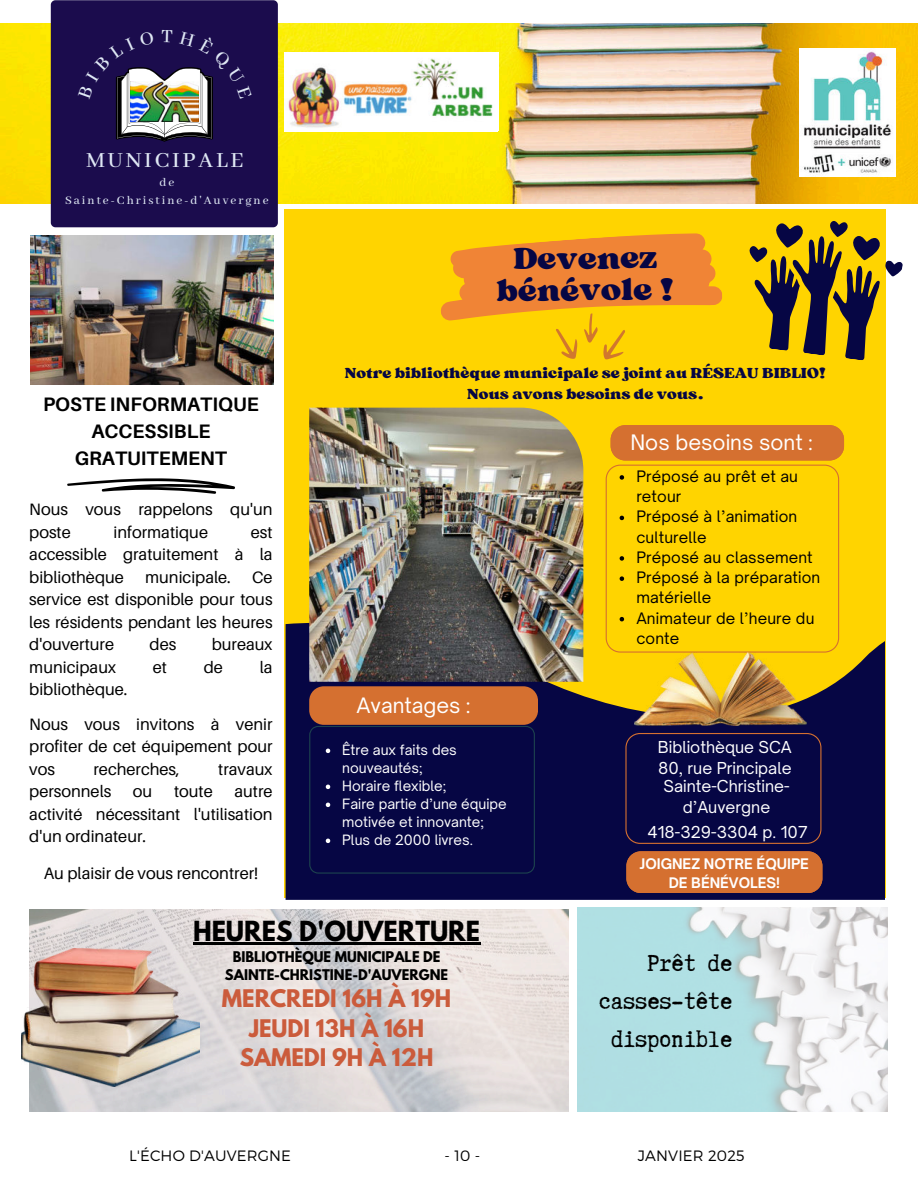
<style>
.page{position:relative;width:918px;height:1188px;background:#fff}
.page>*{position:absolute;margin:0;border:0;box-sizing:border-box;transform-origin:0 0}
.t1{font:31.95px/31.7px "Sergio Trendy";color:#060644;text-align:center}
.t2{font:27.3px/37.7px "Truetypewriter Polygl OTT";color:#000;text-align:right}
.t3{font:700 24.6px "League Spartan";color:#000}
.t4{font:500 24px "Abhaya Libre";letter-spacing:.115em;color:#dfe8f4}
.t5{font:700 21.45px/29.4px "League Spartan";color:#cb5b3b;text-align:center}
.t6{font:20.4px "Open Sauce One";color:#fff}
.t7{font:20.25px "Open Sauce One";color:#fff}
.t8{font:700 19.5px/27px "Aileron";color:#000;text-align:center}
.t9{font:16.5px/22.5px "Aileron";color:#000}
.t10{font:15.75px/21px "Open Sauce One";color:#fff}
.t11{font:15.3px/21.3px "Sergio Trendy";color:#060644;text-align:center}
.t12{font:15.15px/20.2px "Open Sauce One";letter-spacing:.01em;color:#000}
.t13{font:300 15px "Montserrat";letter-spacing:.01em;color:#000}
.t14{font:700 13.95px/18.8px "Open Sauce One";color:#fff;text-align:center}
.t15{font:13.65px/18px "Open Sauce One";color:#fff}
.t16{font:700 13.05px/17.4px "League Spartan";color:#000;text-align:center}
.t17{font:500 12.9px/17.7px "Abhaya Libre";letter-spacing:.155em;color:#dfe8f4;text-align:center}
</style>
<div class="page">
<div style="left:285px;top:209px;width:601px;height:689px;background:#ffd400"></div>
<svg style="left:441px;top:233px;width:281px;height:127px"></svg>
<img style="left:0;top:24px;width:918px;height:179px">
<div style="left:51px;top:0;width:227px;height:227px;background:#1b0c4d"></div>
<img style="left:800px;top:49px;width:95px;height:127px">
<img style="left:285px;top:53px;width:212px;height:78px">
<svg style="left:286px;top:617px;width:599px;height:282px;background:#241f3b"></svg>
<div style="left:625px;top:733px;width:196px;height:111px;background:#060644"></div>
<svg style="left:606px;top:465px;width:233px;height:188px"></svg>
<div style="left:626px;top:851px;width:196px;height:42px;background:#d57030"></div>
<div style="left:611px;top:425px;width:233px;height:36px;background:#d57030"></div>
<img style="left:635px;top:653px;width:172px;height:73px">
<img style="left:309px;top:408px;width:274px;height:274px">
<div style="left:309px;top:686px;width:229px;height:39px;background:#d57030;border-radius:15px"></div>
<svg style="left:749px;top:221px;width:154px;height:139px"></svg>
<img style="left:29px;top:910px;width:539px;height:201px">
<img style="left:577px;top:907px;width:310px;height:204px">
<img style="left:22px;top:949px;width:177px;height:137px">
<img style="left:30px;top:235px;width:243px;height:150px">
<svg style="left:67px;top:478px;width:168px;height:16px"></svg>
<svg style="left:620px;top:475px;width:4px;height:5px"></svg>
<svg style="left:620px;top:516px;width:4px;height:4px"></svg>
<svg style="left:620px;top:556px;width:4px;height:5px"></svg>
<svg style="left:620px;top:576px;width:4px;height:5px"></svg>
<svg style="left:620px;top:617px;width:4px;height:4px"></svg>
<div style="left:309px;top:726px;width:226px;height:147px;background:#060644"></div>
<hr style="left:193px;top:943px;width:287px;height:2px;background:#000">
<svg style="left:78px;top:30px;width:174px;height:111px;background:#443d62"></svg>
<h3 class="t4" style="left:86px;top:147px;width:159px">MUNICIPALE</h3>
<p class="t17" style="left:65px;top:174px;width:205px">de<br>Sainte-Christine-d'Auvergne</p>
<p class="t8" style="left:43px;top:391px;width:217px">POSTE INFORMATIQUE<br>ACCESSIBLE<br>GRATUITEMENT</p>
<p class="t9" style="left:29px;top:499px;width:245px">Nous vous rappelons qu'un poste</p>
<p class="t9" style="left:114px;top:521px;width:96px">informatique</p>
<p class="t9" style="left:29px;top:521px;width:245px;text-align:justify;text-indent:222px">est accessible gratuitement à la bibliothèque</p>
<p class="t9" style="left:145px;top:566px;width:87px">municipale.</p>
<p class="t9" style="left:29px;top:566px;width:245px;text-align:justify;text-indent:223px">Ce service est disponible pour tous les résidents pendant les heures d'ouverture</p>
<p class="t9" style="left:150px;top:634px;width:28px">des</p>
<p class="t9" style="left:212px;top:634px;width:62px">bureaux</p>
<p class="t9" style="left:29px;top:656px;width:88px">municipaux</p>
<p class="t9" style="left:153px;top:656px;width:16px">et</p>
<p class="t9" style="left:204px;top:656px;width:21px">de</p>
<p class="t9" style="left:260px;top:656px;width:14px">la</p>
<p class="t9" style="left:29px;top:673px;width:245px;line-height:34.5px">bibliothèque.<br>Nous vous invitons à venir</p>
<p class="t9" style="left:29px;top:736px;width:245px">profiter de cet équipement pour vos</p>
<p class="t9" style="left:94px;top:758px;width:88px">recherches,</p>
<p class="t9" style="left:218px;top:758px;width:56px">travaux</p>
<p class="t9" style="left:29px;top:781px;width:84px">personnels</p>
<p class="t9" style="left:133px;top:781px;width:21px">ou</p>
<p class="t9" style="left:174px;top:781px;width:40px">toute</p>
<p class="t9" style="left:29px;top:781px;width:245px;text-align:justify;text-indent:205px">autre activité nécessitant l'utilisation d'un ordinateur.</p>
<p class="t9" style="left:44px;top:862px;width:216px">Au plaisir de vous rencontrer!</p>
<h1 class="t1" style="left:496px;top:245px;width:179px;rotate:-1deg">Devenez bénévole !</h1>
<p class="t11" style="left:345px;top:363px;width:483px">Notre bibliothèque municipale se joint au RÉSEAU BIBLIO!<br>Nous avons besoins de vous.</p>
<p class="t6" style="left:630px;top:429px;width:184px">Nos besoins sont :</p>
<p class="t7" style="left:356px;top:692px;width:115px">Avantages :</p>
<p class="t15" style="left:342px;top:741px;width:166px">Être aux faits des nouveautés;<br>Horaire flexible;<br>Faire partie d’une équipe motivée et innovante;<br>Plus de 2000 livres.</p>
<p class="t12" style="left:636px;top:466px;width:185px">Préposé au prêt et au retour<br>Préposé à l’animation culturelle<br>Préposé au classement<br>Préposé à la préparation matérielle<br>Animateur de l’heure du conte</p>
<p class="t10" style="left:658px;top:736px;width:136px">Bibliothèque SCA<br>80, rue Principale</p>
<p class="t10" style="left:663px;top:775px;width:128px;text-align:center">Sainte-Christine&shy;d’Auvergne</p>
<p class="t10" style="left:647px;top:821px;width:162px">418-329-3304 p. 107</p>
<p class="t14" style="left:640px;top:854px;width:171px">JOIGNEZ NOTRE ÉQUIPE<br>DE BÉNÉVOLES!</p>
<h3 class="t3" style="left:193px;top:911px;width:289px">HEURES D'OUVERTURE</h3>
<p class="t16" style="left:225px;top:948px;width:225px">BIBLIOTHÈQUE MUNICIPALE DE<br>SAINTE-CHRISTINE-D'AUVERGNE</p>
<h3 class="t5" style="left:222px;top:983px;width:231px">MERCREDI 16H À 19H<br>JEUDI 13H À 16H<br>SAMEDI 9H À 12H</h3>
<h2 class="t2" style="left:599px;top:945px;width:135px">Prêt de casses-tête disponible</h2>
<p class="t13" style="left:129px;top:1147px;width:163px">L'ÉCHO D'AUVERGNE</p>
<p class="t13" style="left:445px;top:1147px;width:37px">- 10 -</p>
<p class="t13" style="left:638px;top:1147px;width:108px">JANVIER 2025</p>
</div>
